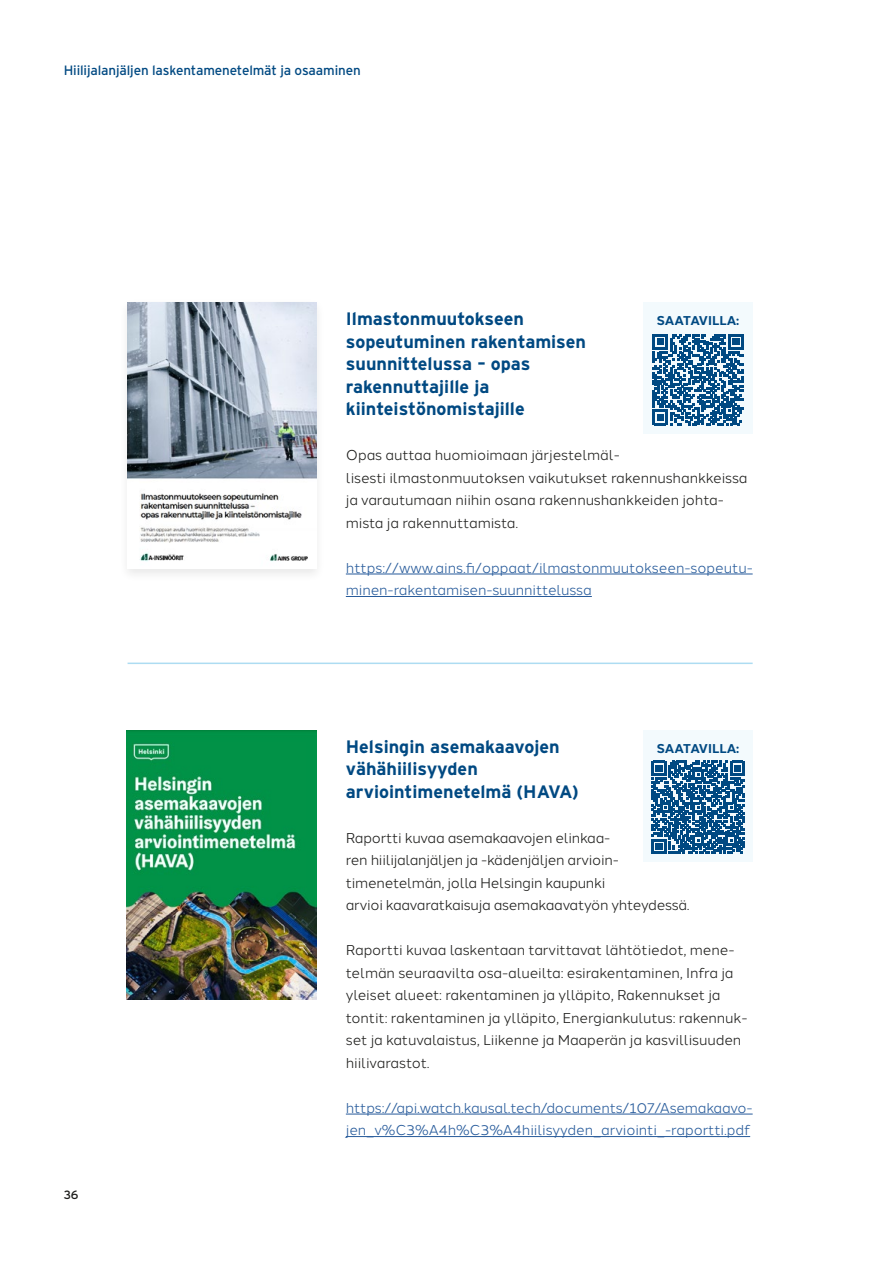
<style>
.page{position:relative;width:893px;height:1263px;background:#fff}
.page>*{position:absolute;margin:0;border:0;box-sizing:border-box;transform-origin:0 0}
.t1{font:700 18px/22.5px "Interstate";color:#004982}
.t2{font:14.25px/22.5px "Halcom";letter-spacing:-.01em;color:#1d1d1b}
.t3{font:14.25px/22.5px "Halcom";letter-spacing:-.01em;color:#275b9b}
.t4{font:13.5px "Interstate";letter-spacing:-.01em;color:#004982}
.t5{font:700 12.75px "Halcom";color:#004982}
.t6{font:12px "Interstate";color:#1d1d1b}
</style>
<div class="page">
<hr style="left:128px;top:662px;width:625px;height:2px;background:#addcf2">
<img style="left:126px;top:730px;width:190px;height:269px">
<div style="left:118px;top:298px;width:207px;height:284px;background:#1d1d1b;opacity:.1"></div>
<img style="left:128px;top:302px;width:188px;height:267px">
<div style="left:643px;top:302px;width:110px;height:132px;background:#f3fafd"></div>
<svg style="left:652px;top:334px;width:92px;height:91px"></svg>
<div style="left:643px;top:730px;width:110px;height:132px;background:#f3fafd"></div>
<svg style="left:652px;top:761px;width:92px;height:92px"></svg>
<hr style="left:346px;top:574px;width:407px;height:1px;background:#275b9b">
<hr style="left:346px;top:596px;width:246px;height:1px;background:#275b9b">
<hr style="left:346px;top:1114px;width:407px;height:1px;background:#275b9b">
<hr style="left:346px;top:1136px;width:404px;height:1px;background:#275b9b">
<p class="t4" style="left:64px;top:62px;width:298px">Hiilijalanjäljen laskentamenetelmät ja osaaminen</p>
<p class="t1" style="left:346px;top:307px;width:242px">Ilmastonmuutokseen sopeutuminen rakentamisen suunnittelussa – opas rakennuttajille ja kiinteistönomistajille</p>
<p class="t2" style="left:346px;top:442px;width:403px">Opas auttaa huomioimaan järjestelmäl-<br>lisesti ilmastonmuutoksen vaikutukset rakennushankkeissa ja varautumaan niihin osana rakennushankkeiden johta&shy;mista ja rakennuttamista.</p>
<p class="t5" style="left:657px;top:310px;width:84px">SAATAVILLA:</p>
<p class="t3" style="left:346px;top:555px;width:408px">https://www.ains.fi/oppaat/ilmastonmuutokseen-sopeutu&shy;minen-rakentamisen-suunnittelussa</p>
<p class="t1" style="left:346px;top:735px;width:235px">Helsingin asemakaavojen vähähiilisyyden arviointimenetelmä (HAVA)</p>
<p class="t2" style="left:346px;top:825px;width:345px">Raportti kuvaa asemakaavojen elinkaa-<br>ren hiilijalanjäljen ja -kädenjäljen arvioin&shy;timenetelmän, jolla Helsingin kaupunki<br>arvioi kaavaratkaisuja asemakaavatyön yhteydessä.</p>
<p class="t2" style="left:346px;top:937px;width:403px">Raportti kuvaa laskentaan tarvittavat lähtötiedot, mene&shy;telmän seuraavilta osa-alueilta: esirakentaminen, Infra ja yleiset alueet: rakentaminen ja ylläpito, Rakennukset ja tontit: rakentaminen ja ylläpito, Energiankulutus: rakennuk&shy;set ja katuvalaistus, Liikenne ja Maaperän ja kasvillisuuden hiilivarastot.</p>
<p class="t5" style="left:657px;top:738px;width:84px">SAATAVILLA:</p>
<p class="t6" style="left:64px;top:1188px;width:16px">36</p>
<p class="t3" style="left:346px;top:1095px;width:408px">https://api.watch.kausal.tech/documents/107/Asemakaavo&shy;jen_v%C3%A4h%C3%A4hiilisyyden_arviointi_-raportti.pdf</p>
</div>
